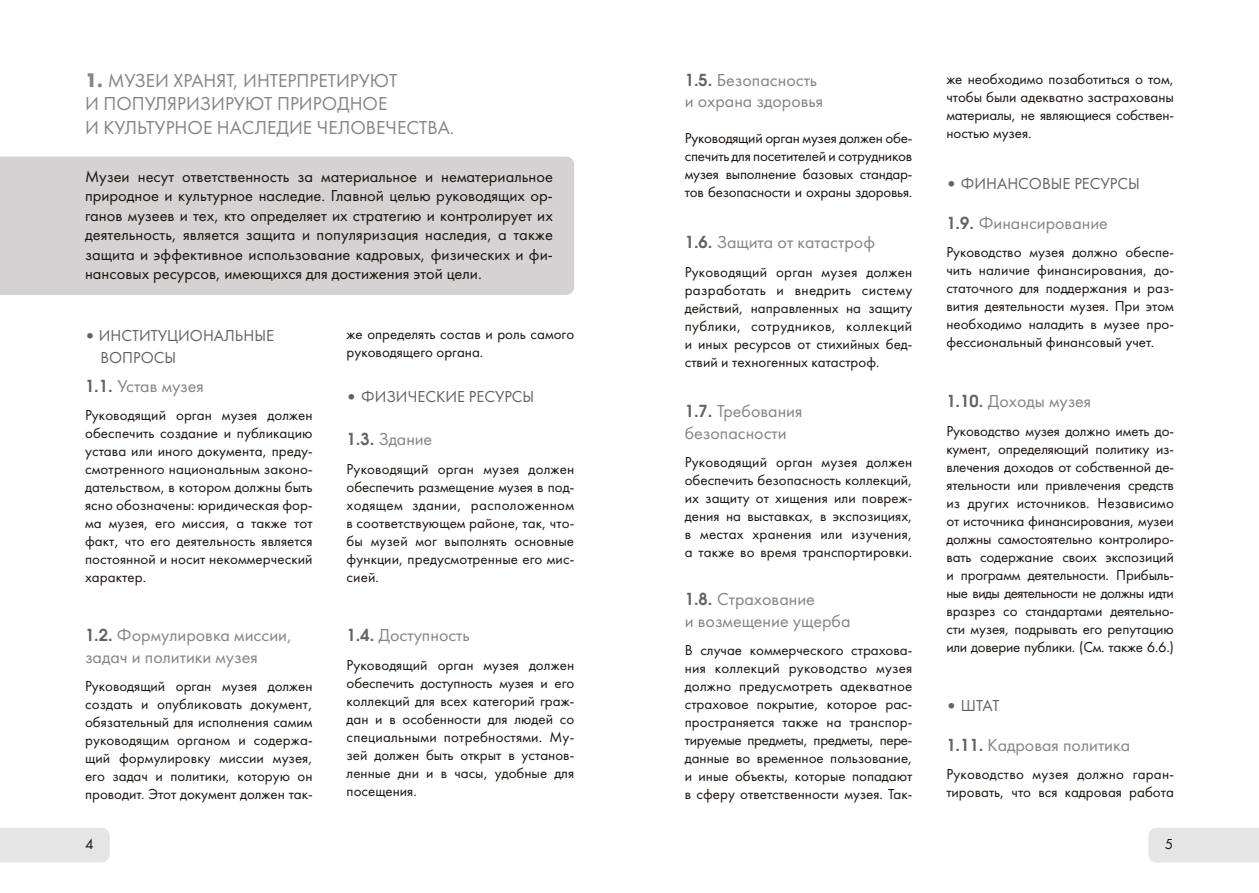
<style>
.page{position:relative;width:1259px;height:893px;background:#fff}
.page>*{position:absolute;margin:0;border:0;box-sizing:border-box;transform-origin:0 0}
.t1{font:19.5px/23.4px "Futura Book C";color:#878483}
.t2{font:18px/21.6px "Futura Book C";color:#878483}
.t3{font:16.5px/19.5px "Futura Book C";color:#1a130f;text-align:justify}
.t4{font:16.5px/21.6px "Futura Book C";color:#656261}
.t5{font:15px/18px "Futura Book C";color:#1a130f;text-align:justify}
.s1{font-family:"Futura Futuris C";font-weight:700}
.s2{font-family:"AG Avalanche C";font-weight:700}
.s3{font-family:"AG Avalanche C";font-weight:700;font-size:16.5px;color:#656261}
</style>
<div class="page">
<div style="left:0;top:828px;width:110px;height:34px;background:#e6e5e5"></div>
<div style="left:1148px;top:828px;width:111px;height:34px;background:#e6e5e5"></div>
<div style="left:0;top:157px;width:574px;height:138px;background:#d4d2d2"></div>
<h1 class="t1" style="left:85px;top:69px;width:371px"><span class="s1">1.</span> МУЗЕИ ХРАНЯТ, ИНТЕРПРЕТИРУЮТ<br>И ПОПУЛЯРИЗИРУЮТ ПРИРОДНОЕ<br>И КУЛЬТУРНОЕ НАСЛЕДИЕ ЧЕЛОВЕЧЕСТВА.</h1>
<p class="t3" style="left:85px;top:167px;width:469px">Музеи несут ответственность за материальное и нематериальное природное и культурное наследие. Главной целью руководящих ор&shy;ганов музеев и тех, кто определяет их стратегию и контролирует их деятельность, является защита и популяризация наследия, а также защита и эффективное использование кадровых, физических и фи&shy;нансовых ресурсов, имеющихся для достижения этой цели.</p>
<p class="t4" style="left:100px;top:325px;width:175px;text-indent:-15px"><span class="s2">•</span> ИНСТИТУЦИОНАЛЬНЫЕ<br>ВОПРОСЫ</p>
<p class="t2" style="left:85px;top:375px;width:120px"><span class="s3">1.1.</span> Устав музея</p>
<p class="t5" style="left:85px;top:406px;width:229px">Руководящий орган музея должен обеспечить создание и публикацию устава или иного документа, преду&shy;смотренного национальным законо&shy;дательством, в котором должны быть ясно обозначены: юридическая фор&shy;ма музея, его миссия, а также тот факт, что его деятельность является постоянной и носит некоммерческий характер.</p>
<p class="t2" style="left:85px;top:625px;width:208px"><span class="s3">1.2.</span> Формулировка миссии, задач и политики музея</p>
<p class="t5" style="left:85px;top:677px;width:229px">Руководящий орган музея должен создать и опубликовать документ, обязательный для исполнения самим руководящим органом и содержа&shy;щий формулировку миссии музея, его задач и политики, которую он проводит. Этот документ должен так-</p>
<p class="t5" style="left:347px;top:325px;width:229px">же определять состав и роль самого руководящего органа.</p>
<p class="t4" style="left:347px;top:386px;width:189px"><span class="s2">•</span> ФИЗИЧЕСКИЕ РЕСУРСЫ</p>
<p class="t2" style="left:347px;top:429px;width:87px"><span class="s3">1.3.</span> Здание</p>
<p class="t5" style="left:347px;top:460px;width:229px">Руководящий орган музея должен обеспечить размещение музея в под&shy;ходящем здании, расположенном в соответствующем районе, так, что&shy;бы музей мог выполнять основные функции, предусмотренные его мис&shy;сией.</p>
<p class="t2" style="left:347px;top:625px;width:125px"><span class="s3">1.4.</span> Доступность</p>
<p class="t5" style="left:347px;top:656px;width:229px">Руководящий орган музея должен обеспечить доступность музея и его коллекций для всех категорий граж&shy;дан и в особенности для людей со специальными потребностями. Му&shy;зей должен быть открыт в установ&shy;ленные дни и в часы, удобные для посещения.</p>
<p class="t2" style="left:685px;top:69px;width:140px"><span class="s3">1.5.</span> Безопасность и охрана здоровья</p>
<p class="t5" style="left:685px;top:130px;width:229px">Руководящий орган музея должен обе&shy;спечить для посетителей и сотрудников музея выполнение базовых стандар&shy;тов безопасности и охраны здоровья.</p>
<p class="t2" style="left:685px;top:232px;width:192px"><span class="s3">1.6.</span> Защита от катастроф</p>
<p class="t5" style="left:685px;top:263px;width:229px">Руководящий орган музея должен разработать и внедрить систему действий, направленных на защиту публики, сотрудников, коллекций и иных ресурсов от стихийных бед&shy;ствий и техногенных катастроф.</p>
<p class="t2" style="left:685px;top:401px;width:119px"><span class="s3">1.7.</span> Требования безопасности</p>
<p class="t5" style="left:685px;top:454px;width:229px">Руководящий орган музея должен обеспечить безопасность коллекций, их защиту от хищения или повреж&shy;дения на выставках, в экспозициях, в местах хранения или изучения, а также во время транспортировки.</p>
<p class="t2" style="left:685px;top:589px;width:167px"><span class="s3">1.8.</span> Страхование<br>и возмещение ущерба</p>
<p class="t5" style="left:685px;top:641px;width:229px">В случае коммерческого страхова&shy;ния коллекций руководство музея должно предусмотреть адекватное страховое покрытие, которое рас&shy;пространяется также на транспор&shy;тируемые предметы, предметы, пере&shy;данные во временное пользование, и иные объекты, которые попадают в сферу ответственности музея. Так-</p>
<p class="t5" style="left:946px;top:70px;width:229px">же необходимо позаботиться о том, чтобы были адекватно застрахованы материалы, не являющиеся собствен&shy;ностью музея.</p>
<p class="t4" style="left:946px;top:173px;width:195px"><span class="s2">•</span> ФИНАНСОВЫЕ РЕСУРСЫ</p>
<p class="t2" style="left:946px;top:212px;width:163px"><span class="s3">1.9.</span> Финансирование</p>
<p class="t5" style="left:946px;top:244px;width:229px">Руководство музея должно обеспе&shy;чить наличие финансирования, до&shy;статочного для поддержания и раз&shy;вития деятельности музея. При этом необходимо наладить в музее про&shy;фессиональный финансовый учет.</p>
<p class="t2" style="left:946px;top:391px;width:146px"><span class="s3">1.10.</span> Доходы музея</p>
<p class="t5" style="left:946px;top:422px;width:229px">Руководство музея должно иметь до&shy;кумент, определяющий политику из&shy;влечения доходов от собственной де&shy;ятельности или привлечения средств из других источников. Независимо от источника финансирования, музеи должны самостоятельно контролиро&shy;вать содержание своих экспозиций и программ деятельности. Прибыль&shy;ные виды деятельности не должны идти вразрез со стандартами деятельно&shy;сти музея, подрывать его репутацию или доверие публики. (См. также 6.6.)</p>
<p class="t4" style="left:946px;top:695px;width:55px"><span class="s2">•</span> ШТАТ</p>
<p class="t2" style="left:946px;top:734px;width:185px"><span class="s3">1.11.</span> Кадровая политика</p>
<p class="t5" style="left:946px;top:766px;width:229px">Руководство музея должно гаран&shy;тировать, что вся кадровая работа</p>
<p class="t5" style="left:85px;top:835px;width:10px">4</p>
<p class="t5" style="left:1164px;top:835px;width:10px">5</p>
</div>
